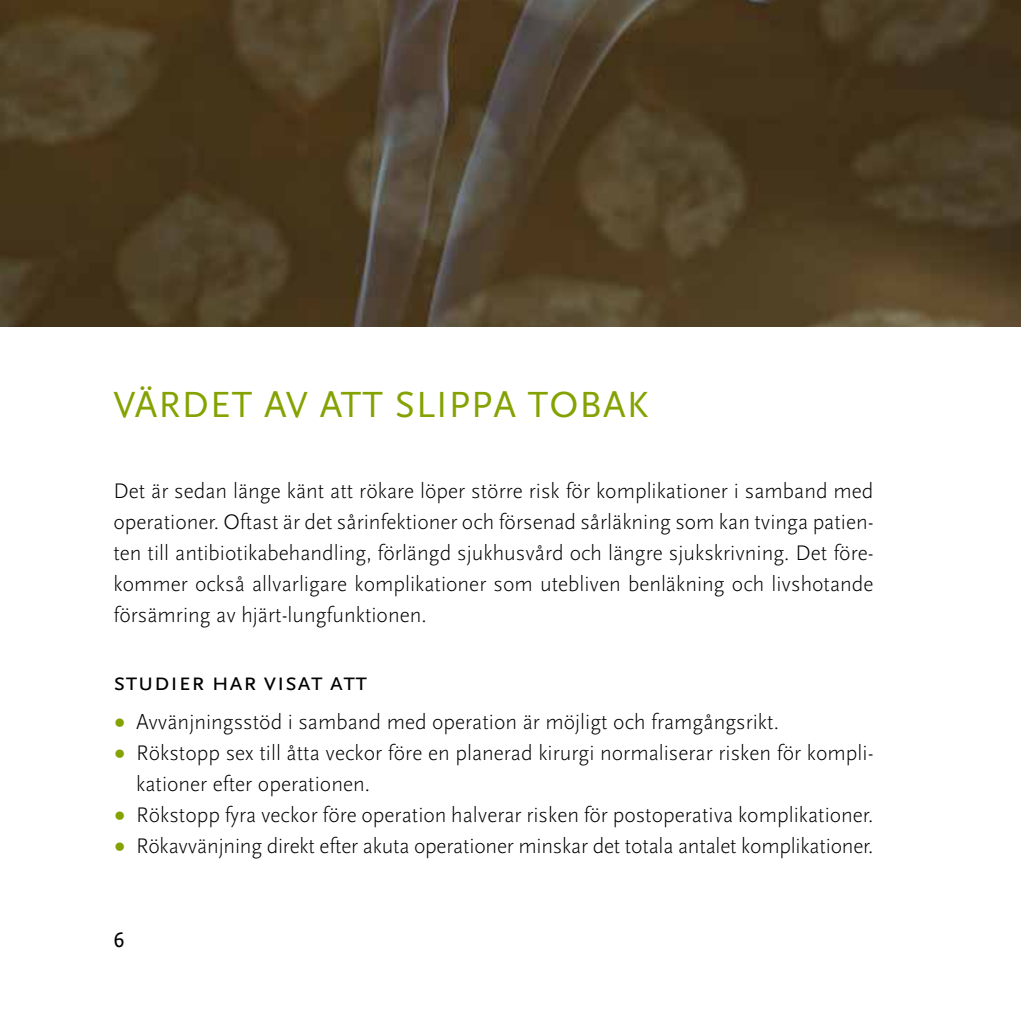
<style>
.page{position:relative;width:1021px;height:1021px;background:#fff}
.page>*{position:absolute;margin:0;border:0;box-sizing:border-box;transform-origin:0 0}
.t1{font:38px "Scala Sans";letter-spacing:.1em;color:#84a202}
.t2{font:26px "Scala Sans Caps";letter-spacing:.01em;color:#000}
.t3{font:300 22px/31px "Scala Sans";color:#000;text-align:justify}
.t4{font:22px "Scala Sans Caps";color:#000}
.s1{font-weight:400;font-size:36px;color:#84a202}
</style>
<div class="page">
<img style="left:0;top:0;width:1020px;height:326px">
<h1 class="t1" style="left:113px;top:384px;width:532px">VÄRDET AV ATT SLIPPA TOBAK</h1>
<p class="t3" style="left:113px;top:475px;width:761px">Det är sedan länge känt att rökare löper större risk för komplikationer i samband med operationer. Oftast är det sårinfektioner och försenad sårläkning som kan tvinga patien&shy;ten till antibiotikabehandling, förlängd sjukhusvård och längre sjukskrivning. Det före&shy;kommer också allvarligare komplikationer som utebliven benläkning och livshotande försämring av hjärt-lungfunktionen.</p>
<p class="t2" style="left:113px;top:667px;width:255px">studier har visat att</p>
<p class="t3" style="left:113px;top:707px;width:667px"><span class="s1">•</span> Avvänjningsstöd i samband med operation är möjligt och framgångsrikt.</p>
<p class="t3" style="left:136px;top:738px;width:738px;text-indent:-23px"><span class="s1">•</span> Rökstopp sex till åtta veckor före en planerad kirurgi normaliserar risken för kompli&shy;kationer efter operationen.</p>
<p class="t3" style="left:113px;top:800px;width:761px"><span class="s1">•</span> Rökstopp fyra veckor före operation halverar risken för postoperativa komplikationer.</p>
<p class="t3" style="left:113px;top:831px;width:761px"><span class="s1">•</span> Rökavvänjning direkt efter akuta operationer minskar det totala antalet komplikationer.</p>
<p class="t4" style="left:113px;top:927px;width:12px">6</p>
</div>
